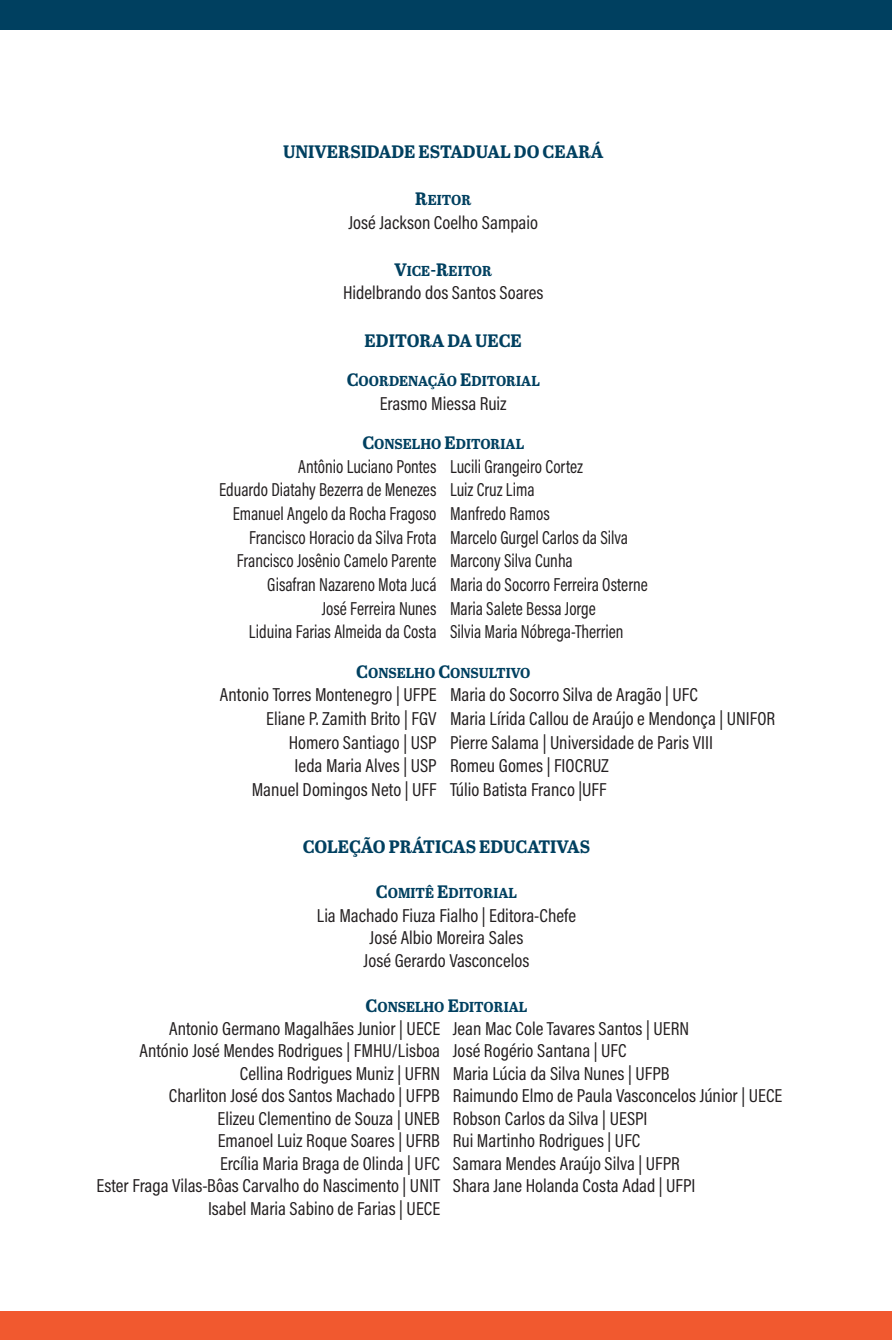
<style>
.page{position:relative;width:893px;height:1340px;background:#fff}
.page>*{position:absolute;margin:0;border:0;box-sizing:border-box;transform-origin:0 0}
.t1{font:18.9px "Acumin Pro Cond";color:#231f20}
.t2{font:18.9px "Acumin Pro Cond";color:#231f20;scale:.92 1}
.t3{font:700 18px "Abril Titling";color:#004060}
.t4{font:14.4px "Abril Titling Bold SC800";color:#004060}
.s1{font-size:18px}
</style>
<div class="page">
<div style="left:0;top:0;width:891px;height:29px;background:#004060"></div>
<div style="left:0;top:1311px;width:891px;height:28px;background:#f1592f"></div>
<p class="t3" style="left:283px;top:138px;width:322px">UNIVERSIDADE ESTADUAL DO CEARÁ</p>
<p class="t4" style="left:415px;top:189px;width:58px"><span class="s1">R</span>EITOR</p>
<p class="t1" style="left:348px;top:210px;width:191px">José Jackson Coelho Sampaio</p>
<p class="t4" style="left:394px;top:260px;width:99px"><span class="s1">V</span>ICE <span class="s1">-R</span>EITOR</p>
<p class="t1" style="left:343px;top:281px;width:202px">Hidelbrando dos Santos Soares</p>
<p class="t3" style="left:365px;top:327px;width:159px">EDITORA DA UECE</p>
<p class="t4" style="left:347px;top:370px;width:195px"><span class="s1">C</span>OORDENAÇÃO <span class="s1">E</span>DITORIAL</p>
<p class="t1" style="left:380px;top:391px;width:128px">Erasmo Miessa Ruiz</p>
<p class="t4" style="left:362px;top:433px;width:163px"><span class="s1">C</span>ONSELHO <span class="s1">E</span>DITORIAL</p>
<p class="t2" style="left:298px;top:454px;width:152px">Antônio Luciano Pontes</p>
<p class="t2" style="left:219px;top:477px;width:238px">Eduardo Diatahy Bezerra de Menezes</p>
<p class="t2" style="left:233px;top:501px;width:223px">Emanuel Angelo da Rocha Fragoso</p>
<p class="t2" style="left:249px;top:525px;width:205px">Francisco Horacio da Silva Frota</p>
<p class="t2" style="left:237px;top:548px;width:218px">Francisco Josênio Camelo Parente</p>
<p class="t2" style="left:267px;top:572px;width:186px">Gisafran Nazareno Mota Jucá</p>
<p class="t2" style="left:322px;top:596px;width:126px">José Ferreira Nunes</p>
<p class="t2" style="left:249px;top:619px;width:205px">Liduina Farias Almeida da Costa</p>
<p class="t2" style="left:450px;top:454px;width:146px">Lucili Grangeiro Cortez</p>
<p class="t2" style="left:450px;top:477px;width:93px">Luiz Cruz Lima</p>
<p class="t2" style="left:450px;top:501px;width:110px">Manfredo Ramos</p>
<p class="t2" style="left:450px;top:525px;width:195px">Marcelo Gurgel Carlos da Silva</p>
<p class="t2" style="left:450px;top:548px;width:135px">Marcony Silva Cunha</p>
<p class="t2" style="left:450px;top:572px;width:216px">Maria do Socorro Ferreira Osterne</p>
<p class="t2" style="left:450px;top:596px;width:160px">Maria Salete Bessa Jorge</p>
<p class="t2" style="left:450px;top:619px;width:190px">Silvia Maria Nóbrega-Therrien</p>
<p class="t4" style="left:356px;top:662px;width:176px"><span class="s1">C</span>ONSELHO <span class="s1">C</span>ONSULTIVO</p>
<p class="t1" style="left:220px;top:682px;width:218px">Antonio Torres Montenegro | UFPE</p>
<p class="t1" style="left:266px;top:706px;width:172px">Eliane P. Zamith Brito | FGV</p>
<p class="t1" style="left:289px;top:729px;width:149px">Homero Santiago | USP</p>
<p class="t1" style="left:295px;top:753px;width:143px">Ieda Maria Alves | USP</p>
<p class="t1" style="left:252px;top:777px;width:186px">Manuel Domingos Neto | UFF</p>
<p class="t1" style="left:450px;top:682px;width:249px">Maria do Socorro Silva de Aragão | UFC</p>
<p class="t1" style="left:450px;top:706px;width:327px">Maria Lírida Callou de Araújo e Mendonça | UNIFOR</p>
<p class="t1" style="left:450px;top:729px;width:265px">Pierre Salama | Universidade de Paris VIII</p>
<p class="t1" style="left:450px;top:753px;width:160px">Romeu Gomes | FIOCRUZ</p>
<p class="t1" style="left:450px;top:777px;width:158px">Túlio Batista Franco |UFF</p>
<p class="t3" style="left:303px;top:833px;width:289px">COLEÇÃO PRÁTICAS EDUCATIVAS</p>
<p class="t4" style="left:376px;top:882px;width:143px"><span class="s1">C</span>OMITÊ <span class="s1">E</span>DITORIAL</p>
<p class="t1" style="left:317px;top:903px;width:261px">Lia Machado Fiuza Fialho | Editora-Chefe</p>
<p class="t1" style="left:370px;top:925px;width:155px">José Albio Moreira Sales</p>
<p class="t1" style="left:364px;top:948px;width:167px">José Gerardo Vasconcelos</p>
<p class="t4" style="left:366px;top:996px;width:163px"><span class="s1">C</span>ONSELHO <span class="s1">E</span>DITORIAL</p>
<p class="t1" style="left:169px;top:1015px;width:272px">Antonio Germano Magalhães Junior | UECE</p>
<p class="t1" style="left:140px;top:1038px;width:302px">António José Mendes Rodrigues | FMHU/Lisboa</p>
<p class="t1" style="left:240px;top:1060px;width:202px">Cellina Rodrigues Muniz | UFRN</p>
<p class="t1" style="left:169px;top:1083px;width:273px">Charliton José dos Santos Machado | UFPB</p>
<p class="t1" style="left:218px;top:1105px;width:224px">Elizeu Clementino de Souza | UNEB</p>
<p class="t1" style="left:218px;top:1128px;width:224px">Emanoel Luiz Roque Soares | UFRB</p>
<p class="t1" style="left:220px;top:1150px;width:222px">Ercília Maria Braga de Olinda | UFC</p>
<p class="t1" style="left:96px;top:1173px;width:345px">Ester Fraga Vilas-Bôas Carvalho do Nascimento | UNIT</p>
<p class="t1" style="left:208px;top:1195px;width:233px">Isabel Maria Sabino de Farias | UECE</p>
<p class="t1" style="left:453px;top:1015px;width:238px">Jean Mac Cole Tavares Santos | UERN</p>
<p class="t1" style="left:453px;top:1038px;width:175px">José Rogério Santana | UFC</p>
<p class="t1" style="left:453px;top:1060px;width:218px">Maria Lúcia da Silva Nunes | UFPB</p>
<p class="t1" style="left:453px;top:1083px;width:331px">Raimundo Elmo de Paula Vasconcelos Júnior | UECE</p>
<p class="t1" style="left:453px;top:1105px;width:196px">Robson Carlos da Silva | UESPI</p>
<p class="t1" style="left:453px;top:1128px;width:189px">Rui Martinho Rodrigues | UFC</p>
<p class="t1" style="left:453px;top:1150px;width:228px">Samara Mendes Araújo Silva | UFPR</p>
<p class="t1" style="left:453px;top:1173px;width:244px">Shara Jane Holanda Costa Adad | UFPI</p>
</div>
